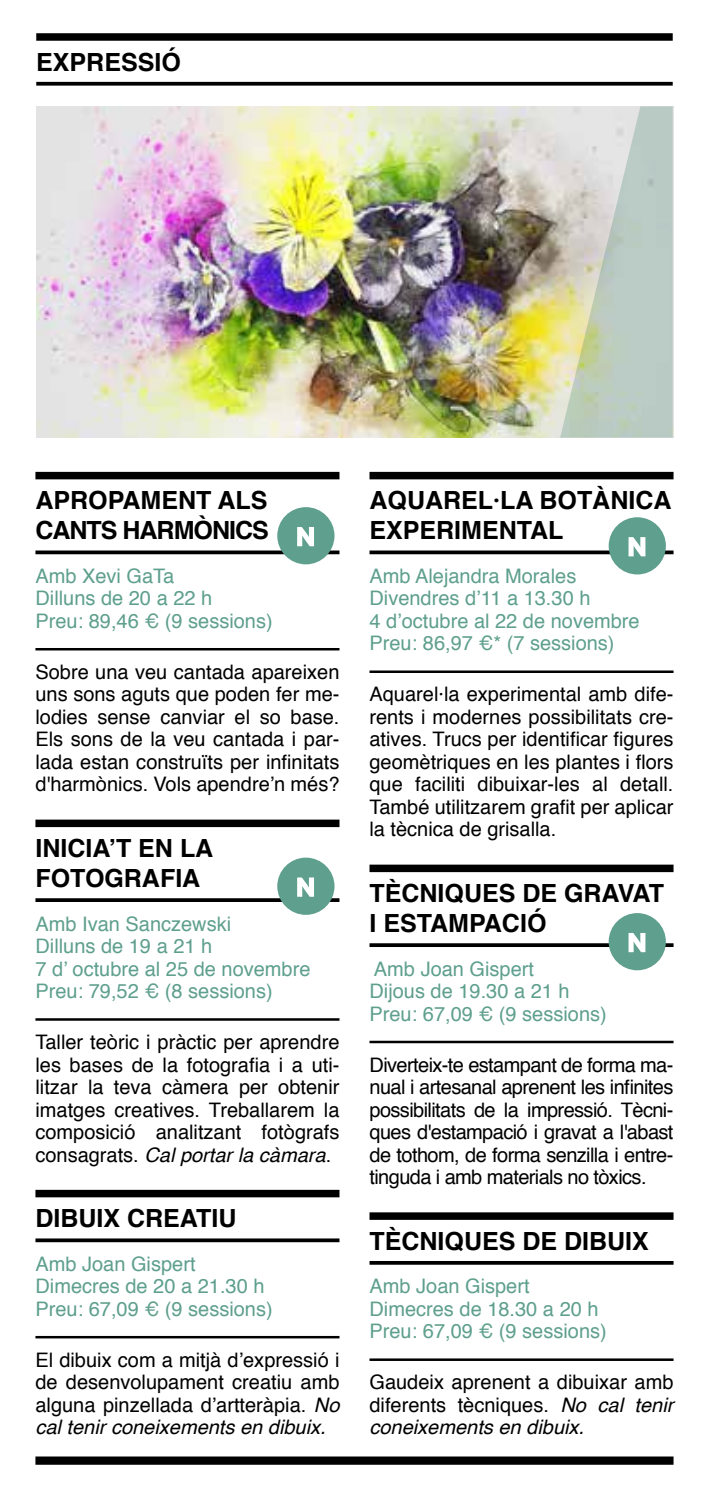
<style>
.page{position:relative;width:709px;height:1489px;background:#fff}
.page>*{position:absolute;margin:0;border:0;box-sizing:border-box;transform-origin:0 0}
.t1{font:700 25px/30px "Helvetica";color:#000}
.t2{font:700 25px/30px "Helvetica";letter-spacing:-.04em;color:#000}
.t3{font:20px/22.5px "Helvetica";color:#000;text-align:justify}
.t4{font:20px/22.5px "Helvetica";color:#5e9f8d}
.s1{font-style:italic}
</style>
<div class="page">
<div style="left:35px;top:1456px;width:638px;height:8px;background:#000"></div>
<div style="left:35px;top:472px;width:304px;height:7px;background:#000"></div>
<svg style="left:35px;top:550px;width:304px;height:4px"></svg>
<hr style="left:35px;top:648px;width:304px;height:2px;background:#000">
<div style="left:35px;top:819px;width:304px;height:8px;background:#000"></div>
<svg style="left:35px;top:898px;width:304px;height:4px"></svg>
<hr style="left:35px;top:1018px;width:304px;height:2px;background:#000">
<div style="left:35px;top:1189px;width:304px;height:8px;background:#000"></div>
<svg style="left:35px;top:1238px;width:304px;height:4px"></svg>
<hr style="left:35px;top:1335px;width:304px;height:3px;background:#000">
<div style="left:369px;top:472px;width:304px;height:7px;background:#000"></div>
<svg style="left:369px;top:550px;width:304px;height:4px"></svg>
<hr style="left:369px;top:670px;width:304px;height:3px;background:#000">
<div style="left:369px;top:864px;width:304px;height:8px;background:#000"></div>
<svg style="left:369px;top:943px;width:304px;height:4px"></svg>
<hr style="left:369px;top:1040px;width:304px;height:3px;background:#000">
<div style="left:369px;top:1212px;width:304px;height:7px;background:#000"></div>
<svg style="left:369px;top:1261px;width:304px;height:3px"></svg>
<hr style="left:369px;top:1358px;width:304px;height:2px;background:#000">
<div style="left:36px;top:33px;width:636px;height:8px;background:#000"></div>
<svg style="left:36px;top:82px;width:636px;height:4px;background:#181818"></svg>
<div style="left:277px;top:507px;width:57px;height:57px;background:#5e9f8d;border-radius:50%"></div>
<svg style="left:297px;top:527px;width:17px;height:19px"></svg>
<div style="left:277px;top:857px;width:57px;height:57px;background:#5e9f8d;border-radius:50%"></div>
<svg style="left:297px;top:877px;width:17px;height:19px"></svg>
<div style="left:608px;top:913px;width:58px;height:57px;background:#5e9f8d;border-radius:50%"></div>
<svg style="left:628px;top:933px;width:17px;height:19px"></svg>
<div style="left:608px;top:517px;width:58px;height:57px;background:#5e9f8d;border-radius:50%"></div>
<svg style="left:628px;top:537px;width:17px;height:19px"></svg>
<img style="left:36px;top:106px;width:637px;height:331px">
<svg style="left:560px;top:106px;width:112px;height:331px;background:#c7d0c5"></svg>
<p class="t1" style="left:36px;top:47px;width:146px">EXPRESSIÓ</p>
<p class="t2" style="left:35px;top:485px;width:235px">APROPAMENT ALS<br>CANTS HARMÒNICS</p>
<p class="t4" style="left:35px;top:565px;width:239px">Amb Xevi GaTa<br>Dilluns de 20 a 22 h<br>Preu: 89,46 € (9 sessions)</p>
<p class="t3" style="left:35px;top:661px;width:305px">Sobre una veu cantada apareixen uns sons aguts que poden fer me&shy;lodies sense canviar el so base.<br>Els sons de la veu cantada i par&shy;lada estan construïts per infinitats d'harmònics. Vols apendre’n més?</p>
<p class="t1" style="left:35px;top:833px;width:179px">INICIA’T EN LA<br>FOTOGRAFIA</p>
<p class="t4" style="left:35px;top:913px;width:276px">Amb Ivan Sanczewski<br>Dilluns de 19 a 21 h<br>7 d’ octubre al 25 de novembre<br>Preu: 79,52 € (8 sessions)</p>
<p class="t3" style="left:35px;top:1031px;width:305px">Taller teòric i pràctic per aprendre les bases de la fotografia i a uti&shy;litzar la teva càmera per obtenir imatges creatives. Treballarem la composició analitzant fotògrafs consagrats. <span class="s1">Cal portar la càmara</span>.</p>
<p class="t1" style="left:35px;top:1203px;width:202px">DIBUIX CREATIU</p>
<p class="t4" style="left:35px;top:1253px;width:239px">Amb Joan Gispert<br>Dimecres de 20 a 21.30 h<br>Preu: 67,09 € (9 sessions)</p>
<p class="t3" style="left:35px;top:1348px;width:305px">El dibuix com a mitjà d’expressió i de desenvolupament creatiu amb alguna pinzellada d’artteràpia. <span class="s1">No cal tenir coneixements en dibuix.</span></p>
<p class="t1" style="left:369px;top:485px;width:303px">AQUAREL·LA BOTÀNICA<br>EXPERIMENTAL</p>
<p class="t4" style="left:369px;top:565px;width:272px">Amb Alejandra Morales<br>Divendres d’11 a 13.30 h<br>4 d’octubre al 22 de novembre<br>Preu: 86,97 €* (7 sessions)</p>
<p class="t3" style="left:369px;top:683px;width:305px">Aquarel·la experimental amb dife&shy;rents i modernes possibilitats cre&shy;atives. Trucs per identificar figures geomètriques en les plantes i flors que faciliti dibuixar-les al detall.<br>També utilitzarem grafit per aplicar la tècnica de grisalla.</p>
<p class="t1" style="left:369px;top:878px;width:296px">TÈCNIQUES DE GRAVAT<br>I ESTAMPACIÓ</p>
<p class="t4" style="left:369px;top:958px;width:239px">Amb Joan Gispert<br>Dijous de 19.30 a 21 h<br>Preu: 67,09 € (9 sessions)</p>
<p class="t3" style="left:369px;top:1053px;width:305px">Diverteix-te estampant de forma ma&shy;nual i artesanal aprenent les infinites possibilitats de la impressió. Tècni&shy;ques d'estampació i gravat a l'abast de tothom, de forma senzilla i entre&shy;tinguda i amb materials no tòxics.</p>
<p class="t1" style="left:369px;top:1225px;width:281px">TÈCNIQUES DE DIBUIX</p>
<p class="t4" style="left:369px;top:1275px;width:239px">Amb Joan Gispert<br>Dimecres de 18.30 a 20 h<br>Preu: 67,09 € (9 sessions)</p>
<p class="t3" style="left:369px;top:1371px;width:305px">Gaudeix aprenent a dibuixar amb diferents tècniques. <span class="s1">No cal tenir coneixements en dibuix.</span></p>
</div>
